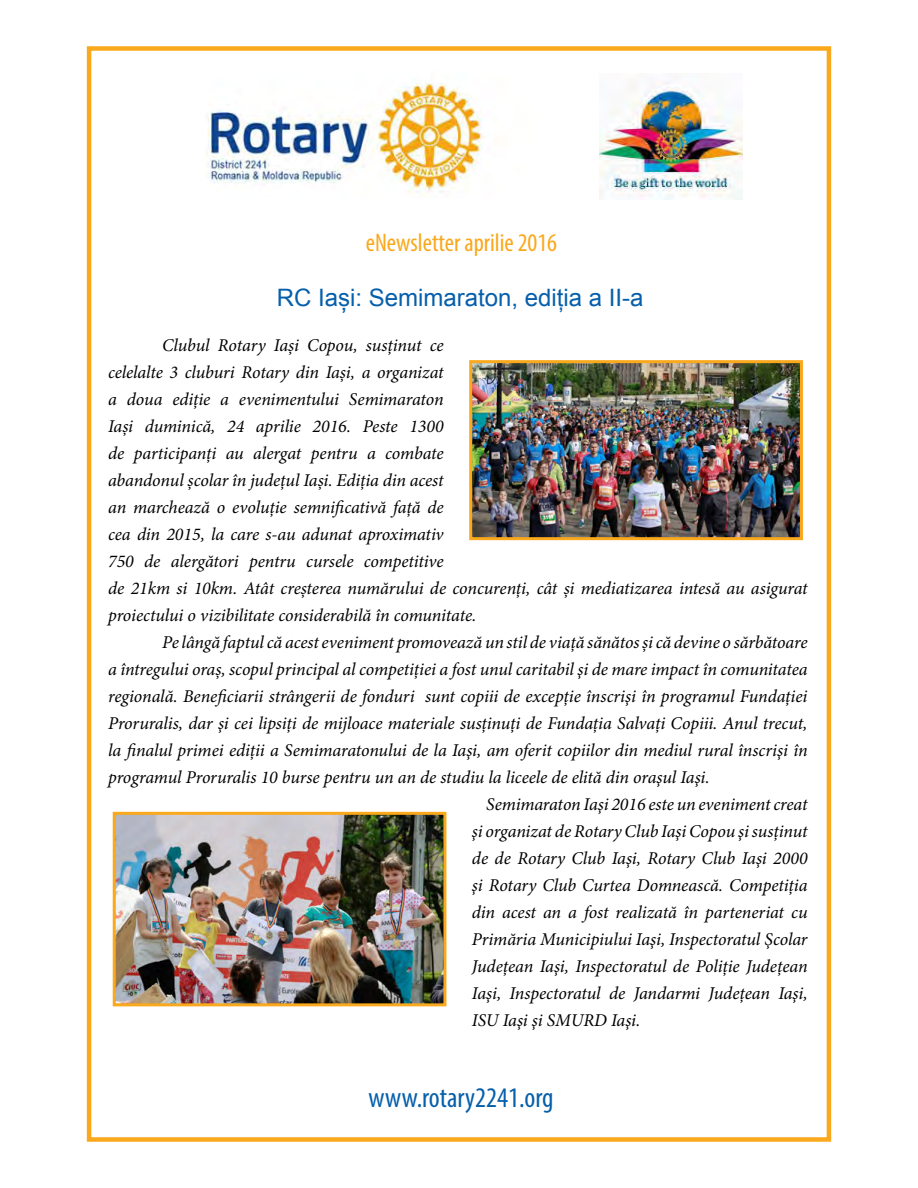
<style>
.page{position:relative;width:918px;height:1188px;background:#fff}
.page>*{position:absolute;margin:0;border:0;box-sizing:border-box;transform-origin:0 0}
.t1{font:condensed 28.5px "Myriad Pro";color:#065fab}
.t2{font:condensed 25.5px "Myriad Pro";color:#faa81c}
.t3{font:24px "Arial";color:#065fab}
.t4{font:italic 18px/27px "Minion Pro";letter-spacing:-.01em;color:#000}
</style>
<div class="page">
<div style="left:87px;top:46px;width:744px;height:1096px;border:4px solid #faa81c"></div>
<img style="left:206px;top:82px;width:277px;height:111px">
<img style="left:599px;top:82px;width:143px;height:118px">
<img style="left:473px;top:364px;width:326px;height:172px">
<div style="left:469px;top:360px;width:334px;height:180px;border:3px solid #faa81c"></div>
<img style="left:117px;top:816px;width:325px;height:186px">
<div style="left:113px;top:812px;width:333px;height:194px;border:3px solid #faa81c"></div>
<h2 class="t2" style="left:366px;top:227px;width:193px">eNewsletter aprilie 2016</h2>
<h3 class="t3" style="left:277px;top:282px;width:368px">RC Iași: Semimaraton, ediția a II-a</h3>
<p class="t4" style="left:108px;top:332px;width:701px;text-indent:54px">Clubul Rotary Iași Copou, susținut ce<br>celelalte 3 cluburi Rotary din Iași, a organizat<br>a doua ediție a evenimentului Semimaraton<br>Iași duminică, 24 aprilie 2016. Peste 1300<br>de participanți au alergat pentru a combate<br>abandonul școlar în județul Iași. Ediția din acest<br>an marchează o evoluție semnificativă față de<br>cea din 2015, la care s-au adunat aproximativ<br>750 de alergători pentru cursele competitive<br>de 21km si 10km. Atât creșterea numărului de concurenți, cât și mediatizarea intesă au asigurat proiectului o vizibilitate considerabilă în comunitate.</p>
<p class="t4" style="left:162px;top:629px;width:647px">Pe lângă faptul că acest eveniment promovează un stil de viață sănătos și că devine o sărbătoare</p>
<p class="t4" style="left:108px;top:656px;width:701px">a întregului oraș, scopul principal al competiţiei a fost unul caritabil şi de mare impact în comunitatea</p>
<p class="t4" style="left:108px;top:683px;width:701px">regională. Beneficiarii strângerii de fonduri sunt copiii de excepţie înscrişi în programul Fundaţiei</p>
<p class="t4" style="left:108px;top:710px;width:701px">Proruralis, dar şi cei lipsiţi de mijloace materiale susţinuţi de Fundaţia Salvaţi Copiii. Anul trecut,</p>
<p class="t4" style="left:108px;top:737px;width:701px">la finalul primei ediţii a Semimaratonului de la Iaşi, am oferit copiilor din mediul rural înscrişi în</p>
<p class="t4" style="left:108px;top:764px;width:603px">programul Proruralis 10 burse pentru un an de studiu la liceele de elită din oraşul Iaşi.</p>
<p class="t4" style="left:486px;top:791px;width:323px">Semimaraton Iaşi 2016 este un eveniment creat</p>
<p class="t4" style="left:472px;top:818px;width:337px">şi organizat de Rotary Club Iaşi Copou şi susţinut</p>
<p class="t4" style="left:472px;top:845px;width:337px">de de Rotary Club Iaşi, Rotary Club Iaşi 2000</p>
<p class="t4" style="left:472px;top:872px;width:337px">şi Rotary Club Curtea Domnească. Competiţia</p>
<p class="t4" style="left:472px;top:899px;width:337px">din acest an a fost realizată în parteneriat cu</p>
<p class="t4" style="left:472px;top:926px;width:337px">Primăria Municipiului Iaşi, Inspectoratul Şcolar</p>
<p class="t4" style="left:472px;top:953px;width:337px">Judeţean Iaşi, Inspectoratul de Poliţie Judeţean</p>
<p class="t4" style="left:472px;top:980px;width:337px">Iaşi, Inspectoratul de Jandarmi Judeţean Iaşi,</p>
<p class="t4" style="left:472px;top:1007px;width:170px">ISU Iaşi şi SMURD Iaşi.</p>
<h1 class="t1" style="left:368px;top:1080px;width:187px">www.rotary2241.org</h1>
</div>
